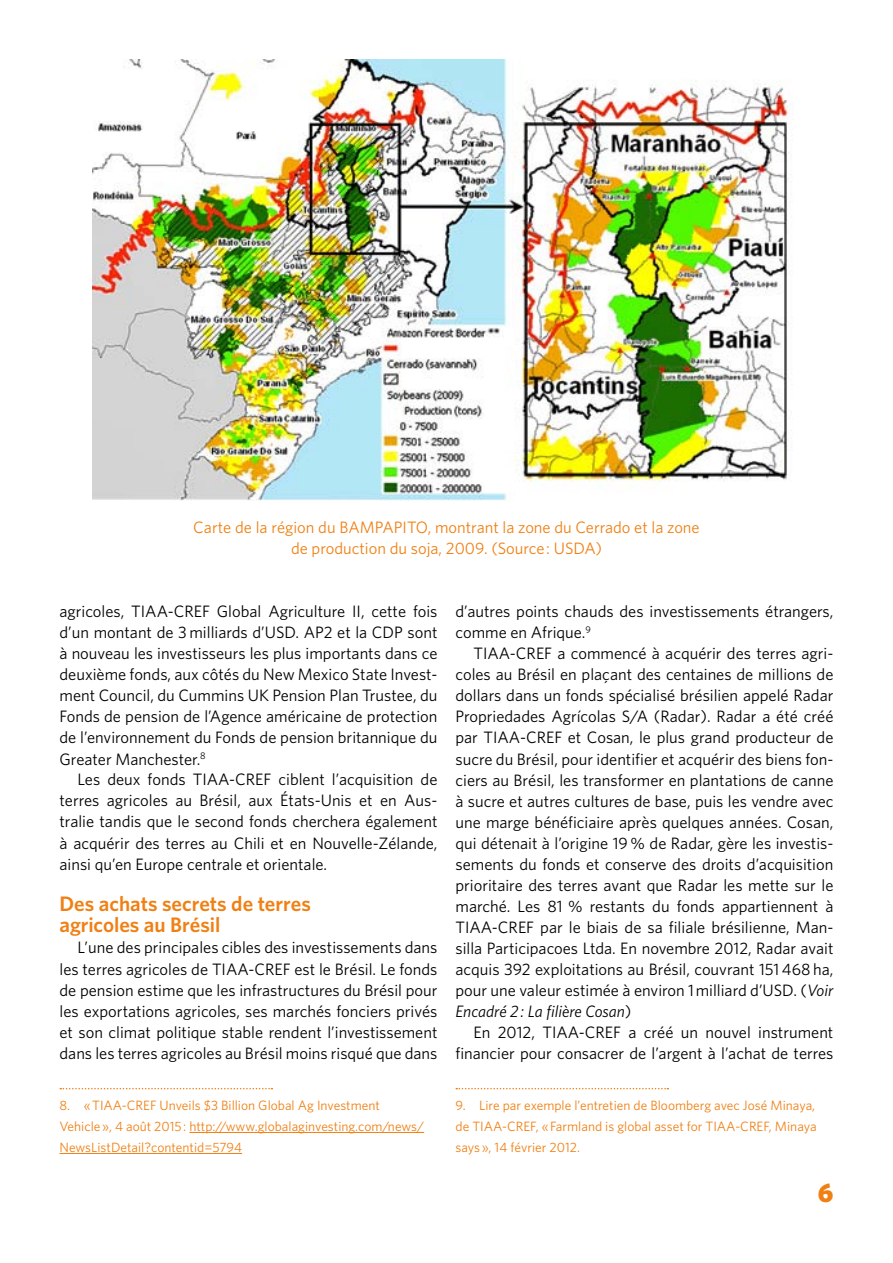
<style>
.page{position:relative;width:893px;height:1263px;background:#fff}
.page>*{position:absolute;margin:0;border:0;box-sizing:border-box;transform-origin:0 0}
.t1{font:900 27px "Whitney";color:#f08013}
.t2{font:600 21px/21px "Whitney";color:#f08013}
.t3{font:16.5px/21px "Whitney";color:#000;text-align:justify}
.t4{font:16.5px/21px "Whitney";color:#f08013;text-align:center}
.t5{font:13.5px/21px "Whitney";color:#f08013}
.s1{font-style:italic}
</style>
<div class="page">
<svg style="left:60px;top:1088px;width:212px;height:1px"></svg>
<hr style="left:189px;top:1132px;width:235px;height:1px;background:#f08013">
<hr style="left:60px;top:1153px;width:182px;height:1px;background:#f08013">
<svg style="left:456px;top:1088px;width:212px;height:1px"></svg>
<img style="left:93px;top:60px;width:696px;height:441px">
<p class="t4" style="left:193px;top:517px;width:508px">Carte de la région du BAMPAPITO, montrant la zone du Cerrado et la zone de production du soja, 2009. (Source : USDA)</p>
<p class="t3" style="left:60px;top:601px;width:379px">agricoles, TIAA-CREF Global Agriculture II, cette fois d’un montant de 3 milliards d’USD. AP2 et la CDP sont à nouveau les investisseurs les plus importants dans ce deuxième fonds, aux côtés du New Mexico State Invest&shy;ment Council, du Cummins UK Pension Plan Trustee, du Fonds de pension de l’Agence américaine de protection de l’environnement du Fonds de pension britannique du Greater Manchester.<sup>8</sup></p>
<p class="t3" style="left:60px;top:769px;width:379px;text-indent:18px">Les deux fonds TIAA-CREF ciblent l’acquisition de terres agricoles au Brésil, aux États-Unis et en Aus&shy;tralie tandis que le second fonds cherchera également à acquérir des terres au Chili et en Nouvelle-Zélande, ainsi qu’en Europe centrale et orientale.</p>
<p class="t2" style="left:60px;top:893px;width:253px">Des achats secrets de terres agricoles au Brésil</p>
<p class="t3" style="left:60px;top:937px;width:379px;text-indent:18px">L’une des principales cibles des investissements dans les terres agricoles de TIAA-CREF est le Brésil. Le fonds de pension estime que les infrastructures du Brésil pour les exportations agricoles, ses marchés fonciers privés et son climat politique stable rendent l’investissement dans les terres agricoles au Brésil moins risqué que dans</p>
<p class="t5" style="left:60px;top:1094px;width:366px">8. « TIAA-CREF Unveils $3 Billion Global Ag Investment<br>Vehicle », 4 août 2015 : http://www.globalaginvesting.com/news/<br>NewsListDetail?contentid=5794</p>
<p class="t3" style="left:455px;top:601px;width:379px">d’autres points chauds des investissements étrangers, comme en Afrique.<sup>9</sup></p>
<p class="t3" style="left:455px;top:643px;width:379px;text-indent:18px">TIAA-CREF a commencé à acquérir des terres agri&shy;coles au Brésil en plaçant des centaines de millions de dollars dans un fonds spécialisé brésilien appelé Radar Propriedades Agrícolas S/A (Radar). Radar a été créé par TIAA-CREF et Cosan, le plus grand producteur de sucre du Brésil, pour identifier et acquérir des biens fon&shy;ciers au Brésil, les transformer en plantations de canne à sucre et autres cultures de base, puis les vendre avec une marge bénéficiaire après quelques années. Cosan, qui détenait à l’origine 19 % de Radar, gère les investis&shy;sements du fonds et conserve des droits d’acquisition prioritaire des terres avant que Radar les mette sur le marché. Les 81 % restants du fonds appartiennent à TIAA-CREF par le biais de sa filiale brésilienne, Man&shy;silla Participacoes Ltda. En novembre 2012, Radar avait acquis 392 exploitations au Brésil, couvrant 151 468 ha, pour une valeur estimée à environ 1 milliard d’USD. (<span class="s1">Voir Encadré 2 : La filière Cosan</span>)</p>
<p class="t3" style="left:455px;top:1021px;width:379px;text-align:right">En 2012, TIAA-CREF a créé un nouvel instrument financier pour consacrer de l’argent à l’achat de terres</p>
<p class="t5" style="left:455px;top:1094px;width:363px;text-align:justify">9. Lire par exemple l’entretien de Bloomberg avec José Minaya, de TIAA-CREF, « Farmland is global asset for TIAA-CREF, Minaya says », 14 février 2012.</p>
<h1 class="t1" style="left:818px;top:1176px;width:17px">6</h1>
</div>
